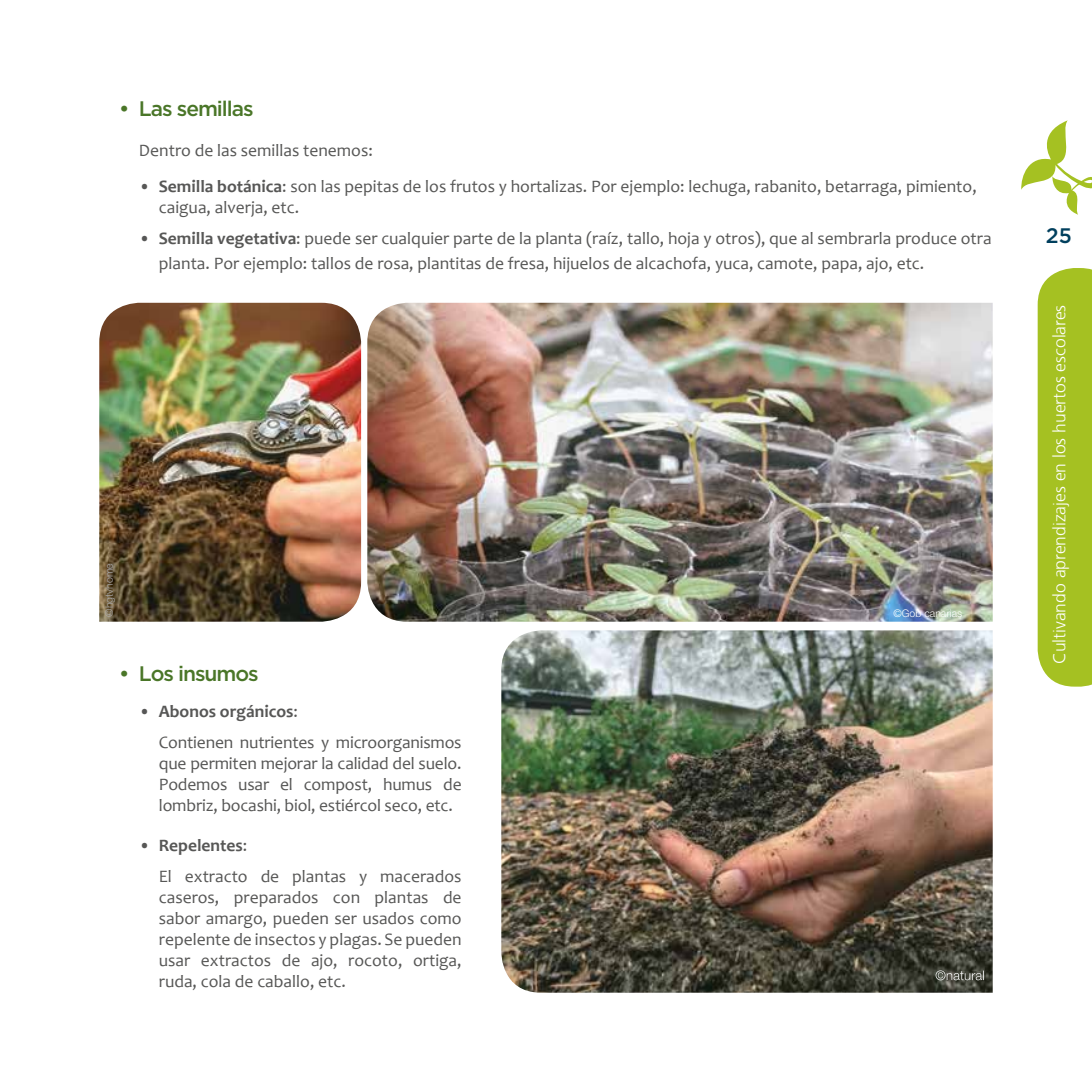
<style>
.page{position:relative;width:1092px;height:1092px;background:#fff}
.page>*{position:absolute;margin:0;border:0;box-sizing:border-box;transform-origin:0 0}
.t1{font:500 21px "Gotham";letter-spacing:-.05em;color:#4a7628}
.t2{font:500 21px "Gotham";color:#003f5d}
.t3{font:17.5px/21px "Candara";color:#575756}
.t4{font:300 17.5px "Frutiger CE";color:#fff}
.t5{font:300 10.5px "Helvetica Neue LT Std";color:#fff}
.t6{font:300 10.5px "Helvetica Neue LT Std";color:#aaa}
.s1{font-weight:700}
</style>
<div class="page">
<svg style="left:1021px;top:120px;width:70px;height:95px"></svg>
<div style="left:1037px;top:268px;width:54px;height:418px;background:#a5c122"></div>
<img style="left:367px;top:303px;width:625px;height:318px">
<img style="left:501px;top:630px;width:491px;height:362px">
<img style="left:99px;top:303px;width:262px;height:318px">
<svg style="left:935px;top:970px;width:48px;height:10px"></svg>
<p class="t1" style="left:119px;top:95px;width:136px">• Las semillas</p>
<p class="t3" style="left:139px;top:140px;width:235px">Dentro de las semillas tenemos:</p>
<p class="t3" style="left:159px;top:176px;width:819px;text-indent:-20px"><span class="s1">• Semilla botánica</span>: son las pepitas de los frutos y hortalizas. Por ejemplo: lechuga, rabanito, betarraga, pimiento, caigua, alverja, etc.</p>
<p class="t3" style="left:159px;top:225px;width:834px;line-height:25.2px;text-indent:-20px"><span class="s1">• Semilla vegetativa</span>: puede ser cualquier parte de la planta (raíz, tallo, hoja y otros), que al sembrarla produce otra planta. Por ejemplo: tallos de rosa, plantitas de fresa, hijuelos de alcachofa, yuca, camote, papa, ajo, etc.</p>
<p class="t6" style="left:103px;top:616px;width:55px;rotate:-90deg">©hgtvhome</p>
<p class="t1" style="left:119px;top:659px;width:141px">• Los insumos</p>
<p class="t3" style="left:159px;top:695px;width:304px;line-height:31px;text-indent:-20px"><span class="s1">• Abonos orgánicos</span>:<br>Contienen nutrientes y microorganismos</p>
<p class="t3" style="left:159px;top:752px;width:304px;text-align:justify">que permiten mejorar la calidad del suelo.<br>Podemos usar el compost, humus de lombriz, bocashi, biol, estiércol seco, etc.</p>
<p class="t3" style="left:159px;top:830px;width:304px;line-height:31px;text-indent:-20px"><span class="s1">• Repelentes</span>:<br>El extracto de plantas y macerados</p>
<p class="t3" style="left:159px;top:887px;width:304px;text-align:justify">caseros, preparados con plantas de sabor amargo, pueden ser usados como repelente de insectos y plagas. Se pueden usar extractos de ajo, rocoto, ortiga, ruda, cola de caballo, etc.</p>
<p class="t5" style="left:893px;top:606px;width:70px">©Gob canarias</p>
<p class="t2" style="left:1045px;top:221px;width:27px">25</p>
<p class="t4" style="left:1049px;top:664px;width:361px;rotate:-90deg">Cultivando aprendizajes en los huertos escolares</p>
</div>
